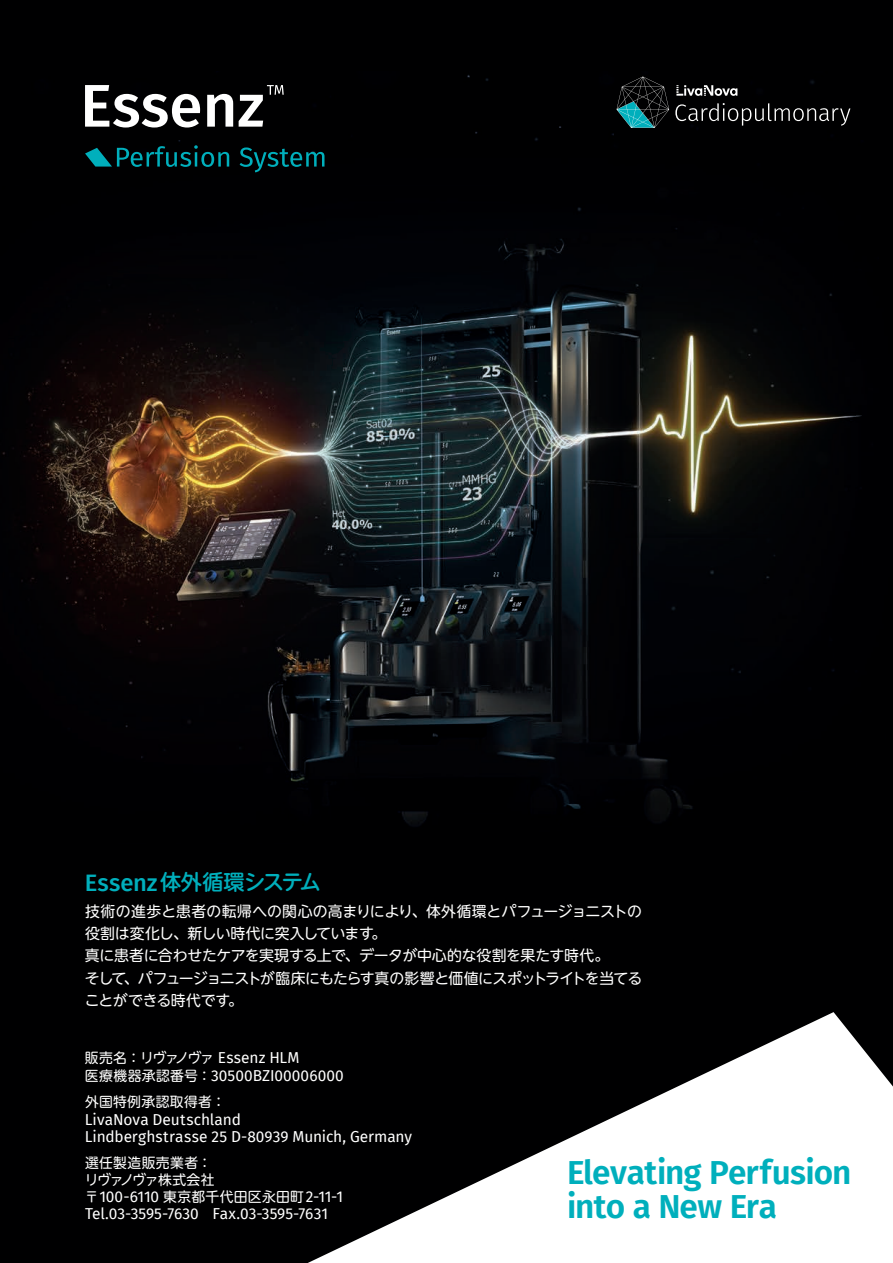
<style>
.page{position:relative;width:893px;height:1263px;background:#000001}
.page>*{position:absolute;margin:0;border:0;box-sizing:border-box;transform-origin:0 0}
.t1{font:600 33.3px/34px "Fira Sans";letter-spacing:-.025em;color:#00afbc}
.t2{font:500 21.3px "UD Shin M Go Pr 6 N";letter-spacing:-.04em;color:#00afbc}
.t3{font:15.45px/17px "Fira Sans";color:#fff}
.t4{font:14.85px/22.4px "UD Shin M Go Pr 6 N";letter-spacing:-.02em;color:#fff}
.t5{font:13.8px/17px "UD Shin M Go Pr 6 N";letter-spacing:.015em;color:#fff}
.t6{font:13.8px "UD Shin M Go Pr 6 N";letter-spacing:-.075em;color:#fff}
.s1{font-family:"Fira Sans";font-size:23.85px}
.s2{font-family:"Fira Sans";font-size:15.45px}
.s3{font-family:"UD Shin M Go Pr 6 N";font-size:13.8px}
</style>
<div class="page">
<img style="left:2px;top:75px;width:860px;height:752px">
<svg style="left:308px;top:1012px;width:585px;height:251px;fill:#fff"></svg>
<svg style="left:85px;top:85px;width:115px;height:43px"></svg>
<svg style="left:207px;top:94px;width:26px;height:33px"></svg>
<svg style="left:239px;top:85px;width:45px;height:42px"></svg>
<svg style="left:85px;top:145px;width:144px;height:22px"></svg>
<svg style="left:240px;top:147px;width:84px;height:25px"></svg>
<svg style="left:676px;top:85px;width:61px;height:11px"></svg>
<svg style="left:675px;top:103px;width:175px;height:23px"></svg>
<svg style="left:617px;top:77px;width:52px;height:51px"></svg>
<h2 class="t2" style="left:85px;top:864px;width:238px"><span class="s1">Essenz</span>体外循環システム</h2>
<p class="t4" style="left:85px;top:899px;width:559px">技術の進歩と患者の転帰への関心の高まりにより、体外循環とパフュージョニストの役割は変化し、新しい時代に突入しています。<br>真に患者に合わせたケアを実現する上で、データが中心的な役割を果たす時代。<br>そして、パフュージョニストが臨床にもたらす真の影響と価値にスポットライトを当てることができる時代です。</p>
<p class="t6" style="left:85px;top:1046px;width:216px">販売名：リヴァノヴァ <span class="s2">Essenz HLM</span></p>
<p class="t3" style="left:85px;top:1066px;width:260px"><span class="s3">医療機器承認番号：</span>30500BZI00006000</p>
<p class="t5" style="left:85px;top:1093px;width:142px">外国特例承認取得者：</p>
<p class="t3" style="left:85px;top:1110px;width:329px">LivaNova Deutschland<br>Lindberghstrasse 25 D-80939 Munich, Germany</p>
<p class="t5" style="left:85px;top:1153px;width:131px">選任製造販売業者：リヴァノヴァ株式会社</p>
<p class="t3" style="left:85px;top:1188px;width:260px"><span class="s3">〒</span>100-6110 <span class="s3">東京都千代田区永田町</span>2-11-1<br>Tel.03-3595-7630 Fax.03-3595-7631</p>
<h1 class="t1" style="left:567px;top:1153px;width:286px">Elevating Perfusion into a New Era</h1>
</div>
